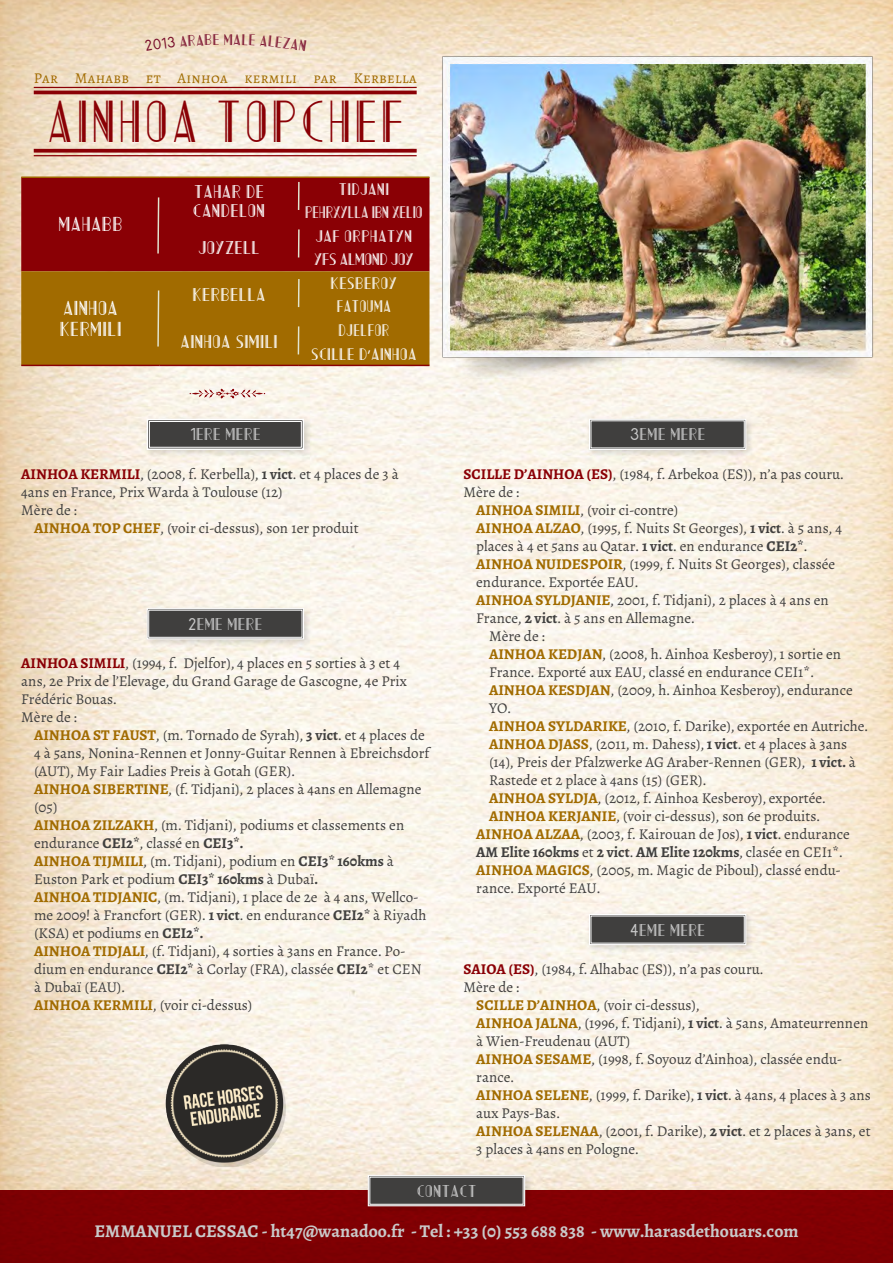
<style>
.page{position:relative;width:893px;height:1263px;background:#fff}
.page>*{position:absolute;margin:0;border:0;box-sizing:border-box;transform-origin:0 0}
.t1{font:51.75px "AC Mountain";letter-spacing:.05em;color:#8a0005;scale:.87 1}
.t2{font:700 18px "Alegreya";color:#c9c9c9}
.t3{font:17.7px "AC Mountain";color:#fff}
.t4{font:16.2px "AC Mountain";color:#fff}
.t5{font:15px/18px "Alegreya";color:#403f3e}
.t6{font:15px "AC Mountain";color:#c9c9c9}
.t7{font:15px "Alegreya SC";letter-spacing:.02em;color:#a16b00}
.t8{font:14.7px "AC Mountain";color:#fff}
.t9{font:14.7px "AC Mountain";letter-spacing:-.04em;color:#fff;scale:.9 1}
.t10{font:14.7px "AC Mountain";color:#fff;scale:.9 1}
.t11{font:14.7px "AC Mountain";letter-spacing:-.05em;color:#fff}
.t12{font:13.5px "AC Mountain";color:#770b2a}
.s1{font-family:"Corbel"}
.s2{font-weight:700;color:#8a0005}
.s3{font-weight:700}
.s4{font-weight:700;color:#a16b00}
</style>
<div class="page">
<img style="left:0;top:0;width:893px;height:1191px">
<div style="left:0;top:1191px;width:893px;height:72px;background:#800003"></div>
<img style="left:423px;top:34px;width:468px;height:344px">
<img style="left:174px;top:383px;width:102px;height:19px">
<img style="left:164px;top:1042px;width:123px;height:124px">
<hr style="left:34px;top:87px;width:383px;height:1px;background:#8a0005">
<hr style="left:34px;top:91px;width:383px;height:3px;background:#8a0005">
<svg style="left:34px;top:149px;width:383px;height:4px;background:#95181b"></svg>
<hr style="left:34px;top:155px;width:383px;height:1px;background:#8a0005">
<hr style="left:21px;top:176px;width:139px;height:2px;background:#a16b00">
<hr style="left:160px;top:176px;width:138px;height:2px;background:#a16b00">
<hr style="left:298px;top:176px;width:131px;height:2px;background:#a16b00">
<hr style="left:21px;top:365px;width:139px;height:1px;background:#8a0005">
<hr style="left:160px;top:365px;width:138px;height:1px;background:#8a0005">
<hr style="left:298px;top:365px;width:131px;height:1px;background:#8a0005">
<svg style="left:21px;top:177px;width:408px;height:188px;background:#963603"></svg>
<div style="left:143px;top:415px;width:169px;height:43px;background:#000;opacity:.15"></div>
<svg style="left:146px;top:418px;width:159px;height:33px;background:#686765"></svg>
<div style="left:149px;top:421px;width:153px;height:26px;border:1px solid #fff"></div>
<div style="left:143px;top:604px;width:169px;height:44px;background:#000;opacity:.15"></div>
<svg style="left:146px;top:607px;width:159px;height:33px;background:#666564"></svg>
<div style="left:585px;top:415px;width:170px;height:43px;background:#000;opacity:.15"></div>
<svg style="left:588px;top:418px;width:159px;height:33px;background:#666564"></svg>
<div style="left:364px;top:1171px;width:169px;height:44px;background:#000;opacity:.15"></div>
<svg style="left:367px;top:1174px;width:159px;height:33px;background:#635f5e"></svg>
<div style="left:585px;top:910px;width:170px;height:43px;background:#000;opacity:.15"></div>
<svg style="left:588px;top:913px;width:159px;height:33px;background:#666564"></svg>
<svg style="left:145px;top:34px;width:74px;height:17px"></svg>
<svg style="left:234px;top:34px;width:72px;height:17px"></svg>
<p class="t12" style="left:223px;top:32px;width:11px">M</p>
<p class="t7" style="left:34px;top:69px;width:384px">Par Mahabb et Ainhoa kermili par Kerbella</p>
<p class="t1" style="left:46px;top:94px;width:413px">AINHOA TOPCHEF</p>
<p class="t3" style="left:58px;top:215px;width:66px">MAHABB</p>
<p class="t3" style="left:63px;top:298px;width:57px">AINHOA</p>
<p class="t3" style="left:59px;top:320px;width:64px">KERMILI</p>
<p class="t4" style="left:194px;top:182px;width:72px">TAHAR DE</p>
<p class="t4" style="left:193px;top:202px;width:74px">CANDELON</p>
<p class="t4" style="left:198px;top:239px;width:63px">JOYZELL</p>
<p class="t4" style="left:192px;top:286px;width:75px">KERBELLA</p>
<p class="t4" style="left:180px;top:333px;width:99px">AINHOA SIMILI</p>
<p class="t8" style="left:338px;top:181px;width:52px">TIDJANI</p>
<p class="t9" style="left:305px;top:205px;width:133px">PEHRXYLLA IBN XELIO</p>
<p class="t8" style="left:315px;top:228px;width:99px">JAF ORPHATYN</p>
<p class="t11" style="left:314px;top:252px;width:102px">YFS ALMOND JOY</p>
<p class="t8" style="left:330px;top:275px;width:68px">KESBEROY</p>
<p class="t10" style="left:336px;top:299px;width:62px">FATOUMA</p>
<p class="t10" style="left:338px;top:322px;width:59px">DJELFOR</p>
<p class="t8" style="left:311px;top:346px;width:108px">SCILLE D<span class="s1">’</span>AINHOA</p>
<p class="t6" style="left:190px;top:426px;width:72px">1ERE MERE</p>
<p class="t5" style="left:21px;top:465px;width:379px"><span class="s2">AINHOA KERMILI</span>, (2008, f. Kerbella), <span class="s3">1 vict</span>. et 4 places de 3 à<br>4ans en France, Prix Warda à Toulouse (12)</p>
<p class="t5" style="left:21px;top:501px;width:58px">Mère de :</p>
<p class="t5" style="left:34px;top:519px;width:326px"><span class="s4">AINHOA TOP CHEF</span>, (voir ci-dessus), son 1er produit</p>
<p class="t6" style="left:188px;top:616px;width:76px">2EME MERE</p>
<p class="t5" style="left:21px;top:654px;width:387px"><span class="s2">AINHOA SIMILI</span>, (1994, f. Djelfor), 4 places en 5 sorties à 3 et 4 ans, 2e Prix de l’Elevage, du Grand Garage de Gascogne, 4e Prix<br>Frédéric Bouas.</p>
<p class="t5" style="left:21px;top:708px;width:58px">Mère de :</p>
<p class="t5" style="left:34px;top:726px;width:397px"><span class="s4">AINHOA ST FAUST</span>, (m. Tornado de Syrah), <span class="s3">3 vict</span>. et 4 places de<br>4 à 5ans, Nonina-Rennen et Jonny-Guitar Rennen à Ebreichsdorf (AUT), My Fair Ladies Preis à Gotah (GER).</p>
<p class="t5" style="left:34px;top:780px;width:389px"><span class="s4">AINHOA SIBERTINE</span>, (f. Tidjani), 2 places à 4ans en Allemagne (05)</p>
<p class="t5" style="left:34px;top:816px;width:372px"><span class="s4">AINHOA ZILZAKH</span>, (m. Tidjani), podiums et classements en endurance <span class="s3">CEI2*</span>, classé en <span class="s3">CEI3*.</span></p>
<p class="t5" style="left:34px;top:852px;width:361px"><span class="s4">AINHOA TIJMILI</span>, (m. Tidjani), podium en <span class="s3">CEI3* 160kms</span> à<br>Euston Park et podium <span class="s3">CEI3* 160kms</span> à Dubaï<span class="s3">.</span></p>
<p class="t5" style="left:34px;top:888px;width:394px"><span class="s4">AINHOA TIDJANIC</span>, (m. Tidjani), 1 place de 2e à 4 ans, Wellco&shy;me 2009! à Francfort (GER). <span class="s3">1 vict</span>. en endurance <span class="s3">CEI2*</span> à Riyadh (KSA) et podiums en <span class="s3">CEI2*.</span></p>
<p class="t5" style="left:34px;top:942px;width:389px"><span class="s4">AINHOA TIDJALI</span>, (f. Tidjani), 4 sorties à 3ans en France. Po&shy;dium en endurance <span class="s3">CEI2*</span> à Corlay (FRA), classée <span class="s3">CEI2</span>* et CEN à Dubaï (EAU).</p>
<p class="t5" style="left:34px;top:996px;width:220px"><span class="s4">AINHOA KERMILI</span>, (voir ci-dessus)</p>
<p class="t6" style="left:630px;top:426px;width:77px">3EME MERE</p>
<p class="t5" style="left:463px;top:465px;width:382px"><span class="s2">SCILLE D’AINHOA (ES)</span>, (1984, f. Arbekoa (ES)), n’a pas couru.</p>
<p class="t5" style="left:463px;top:483px;width:58px">Mère de :</p>
<p class="t5" style="left:476px;top:501px;width:204px"><span class="s4">AINHOA SIMILI</span>, (voir ci-contre)</p>
<p class="t5" style="left:476px;top:519px;width:367px"><span class="s4">AINHOA ALZAO</span>, (1995, f. Nuits St Georges), <span class="s3">1 vict</span>. à 5 ans, 4 places à 4 et 5ans au Qatar. <span class="s3">1 vict</span>. en endurance <span class="s3">CEI2*</span>.</p>
<p class="t5" style="left:476px;top:555px;width:360px"><span class="s4">AINHOA NUIDESPOIR</span>, (1999, f. Nuits St Georges), classée endurance. Exportée EAU.</p>
<p class="t5" style="left:476px;top:591px;width:354px"><span class="s4">AINHOA SYLDJANIE</span>, 2001, f. Tidjani), 2 places à 4 ans en<br>France, <span class="s3">2 vict</span>. à 5 ans en Allemagne.</p>
<p class="t5" style="left:489px;top:627px;width:58px">Mère de :</p>
<p class="t5" style="left:489px;top:645px;width:354px"><span class="s4">AINHOA KEDJAN</span>, (2008, h. Ainhoa Kesberoy), 1 sortie en<br>France. Exporté aux EAU, classé en endurance CEI1*.</p>
<p class="t5" style="left:489px;top:681px;width:365px"><span class="s4">AINHOA KESDJAN</span>, (2009, h. Ainhoa Kesberoy), endurance<br>YO.</p>
<p class="t5" style="left:489px;top:717px;width:381px"><span class="s4">AINHOA SYLDARIKE</span>, (2010, f. Darike), exportée en Autriche.</p>
<p class="t5" style="left:489px;top:735px;width:368px"><span class="s4">AINHOA DJASS</span>, (2011, m. Dahess), <span class="s3">1 vict</span>. et 4 places à 3ans (14), Preis der Pfalzwerke AG Araber-Rennen (GER), <span class="s3">1 vict.</span> à<br>Rastede et 2 place à 4ans (15) (GER).</p>
<p class="t5" style="left:489px;top:789px;width:338px"><span class="s4">AINHOA SYLDJA</span>, (2012, f. Ainhoa Kesberoy), exportée.</p>
<p class="t5" style="left:489px;top:807px;width:332px"><span class="s4">AINHOA KERJANIE</span>, (voir ci-dessus), son 6e produits.</p>
<p class="t5" style="left:476px;top:825px;width:375px"><span class="s4">AINHOA ALZAA</span>, (2003, f. Kairouan de Jos), <span class="s3">1 vict</span>. endurance<br><span class="s3">AM Elite 160kms</span> et <span class="s3">2 vict</span>. <span class="s3">AM Elite 120kms</span>, clasée en CEI1*.</p>
<p class="t5" style="left:476px;top:861px;width:366px"><span class="s4">AINHOA MAGICS</span>, (2005, m. Magic de Piboul), classé endu&shy;rance. Exporté EAU.</p>
<p class="t6" style="left:630px;top:921px;width:77px">4EME MERE</p>
<p class="t5" style="left:463px;top:960px;width:301px"><span class="s2">SAIOA (ES)</span>, (1984, f. Alhabac (ES)), n’a pas couru.</p>
<p class="t5" style="left:463px;top:978px;width:58px">Mère de :</p>
<p class="t5" style="left:476px;top:996px;width:225px"><span class="s4">SCILLE D’AINHOA</span>, (voir ci-dessus),</p>
<p class="t5" style="left:476px;top:1014px;width:394px"><span class="s4">AINHOA JALNA</span>, (1996, f. Tidjani), <span class="s3">1 vict</span>. à 5ans, Amateurrennen à Wien-Freudenau (AUT)</p>
<p class="t5" style="left:476px;top:1050px;width:367px"><span class="s4">AINHOA SESAME</span>, (1998, f. Soyouz d’Ainhoa), classée endu&shy;rance.</p>
<p class="t5" style="left:476px;top:1086px;width:396px"><span class="s4">AINHOA SELENE</span>, (1999, f. Darike), <span class="s3">1 vict</span>. à 4ans, 4 places à 3 ans aux Pays-Bas.</p>
<p class="t5" style="left:476px;top:1122px;width:396px"><span class="s4">AINHOA SELENAA</span>, (2001, f. Darike), <span class="s3">2 vict</span>. et 2 places à 3ans, et<br>3 places à 4ans en Pologne.</p>
<p class="t6" style="left:417px;top:1183px;width:61px">CONTACT</p>
<p class="t2" style="left:94px;top:1219px;width:705px">EMMANUEL CESSAC - ht47@wanadoo.fr - Tel : +33 (0) 553 688 838 - www.harasdethouars.com</p>
</div>
